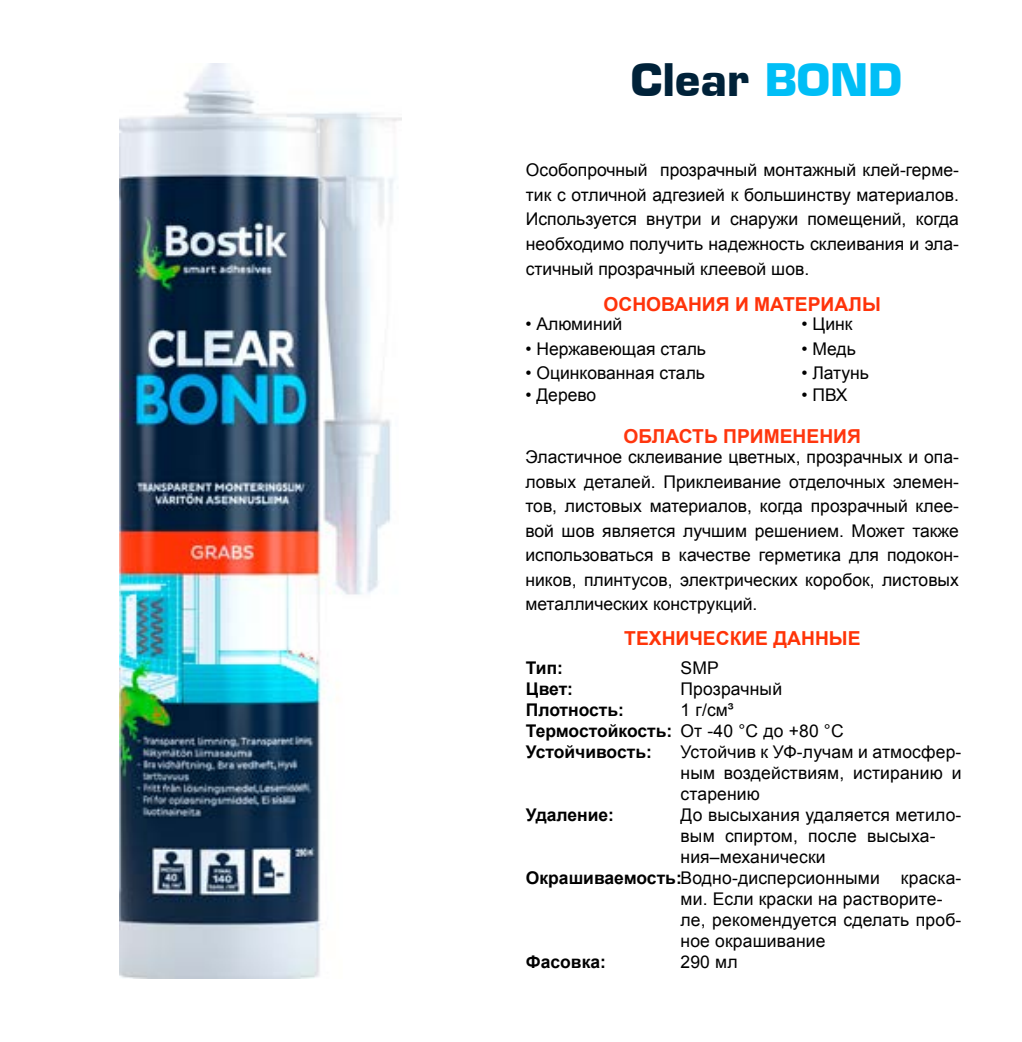
<style>
.page{position:relative;width:1022px;height:1042px;background:#fff}
.page>*{position:absolute;margin:0;border:0;box-sizing:border-box;transform-origin:0 0}
.t1{font:700 43.75px "Europe";color:#002239}
.t2{font:700 19.25px "Arial";color:#ff330a}
.t3{font:700 19.25px "Arial";color:#ff360e}
.t4{font:700 19.25px "Arial";color:#ff3408}
.t5{font:17.5px/21px "Arial";letter-spacing:.01em;color:#000;text-align:justify}
.t6{font:700 17.5px/21px "Arial";color:#000}
.s1{color:#00bef6}
.s2{font-weight:700}
</style>
<div class="page">
<img style="left:119px;top:63px;width:283px;height:916px">
<h1 class="t1" style="left:631px;top:54px;width:273px">Clear <span class="s1">BOND</span></h1>
<p class="t5" style="left:526px;top:158px;width:435px;line-height:24.5px">Особопрочный прозрачный монтажный клей-герме&shy;тик с отличной адгезией к большинству материалов.<br>Используется внутри и снаружи помещений, когда необходимо получить надежность склеивания и эла&shy;стичный прозрачный клеевой шов.</p>
<p class="t2" style="left:603px;top:292px;width:279px">ОСНОВАНИЯ И МАТЕРИАЛЫ</p>
<p class="t5" style="left:525px;top:314px;width:98px">• Алюминий</p>
<p class="t5" style="left:525px;top:338px;width:182px">• Нержавеющая сталь</p>
<p class="t5" style="left:525px;top:363px;width:181px">• Оцинкованная сталь</p>
<p class="t5" style="left:801px;top:314px;width:53px">• Цинк</p>
<p class="t5" style="left:801px;top:338px;width:56px">• Медь</p>
<p class="t5" style="left:801px;top:363px;width:69px">• Латунь</p>
<p class="t5" style="left:525px;top:384px;width:72px">• Дерево</p>
<p class="t5" style="left:801px;top:384px;width:48px">• ПВХ</p>
<p class="t3" style="left:623px;top:424px;width:239px">ОБЛАСТЬ ПРИМЕНЕНИЯ</p>
<p class="t5" style="left:525px;top:445px;width:435px;line-height:24.5px">Эластичное склеивание цветных, прозрачных и опа&shy;ловых деталей. Приклеивание отделочных элемен&shy;тов, листовых материалов, когда прозрачный клее&shy;вой шов является лучшим решением. Может также использоваться в качестве герметика для подокон&shy;ников, плинтусов, электрических коробок, листовых металлических конструкций.</p>
<p class="t4" style="left:624px;top:626px;width:238px">ТЕХНИЧЕСКИЕ ДАННЫЕ</p>
<p class="t6" style="left:526px;top:657px;width:148px">Тип:<br>Цвет:<br>Плотность:<br>Термостойкость:<br>Устойчивость:</p>
<p class="t5" style="left:680px;top:657px;width:282px;text-align:left">SMP<br>Прозрачный<br>1 г/см³<br>От -40 °С до +80 °С<br>Устойчив к УФ-лучам и атмосфер&shy;ным воздействиям, истиранию и старению<br>До высыхания удаляется метило&shy;вым спиртом, после высыха&shy;ния–механически</p>
<p class="t5" style="left:680px;top:888px;width:282px;text-align:left">ми. Если краски на растворите&shy;ле, рекомендуется сделать проб&shy;ное окрашивание<br>290 мл</p>
<p class="t6" style="left:526px;top:804px;width:90px">Удаление:</p>
<p class="t5" style="left:526px;top:867px;width:437px"><span class="s2">Окрашиваемость:</span>Водно-дисперсионными краска-</p>
<p class="t6" style="left:526px;top:951px;width:82px">Фасовка:</p>
</div>
